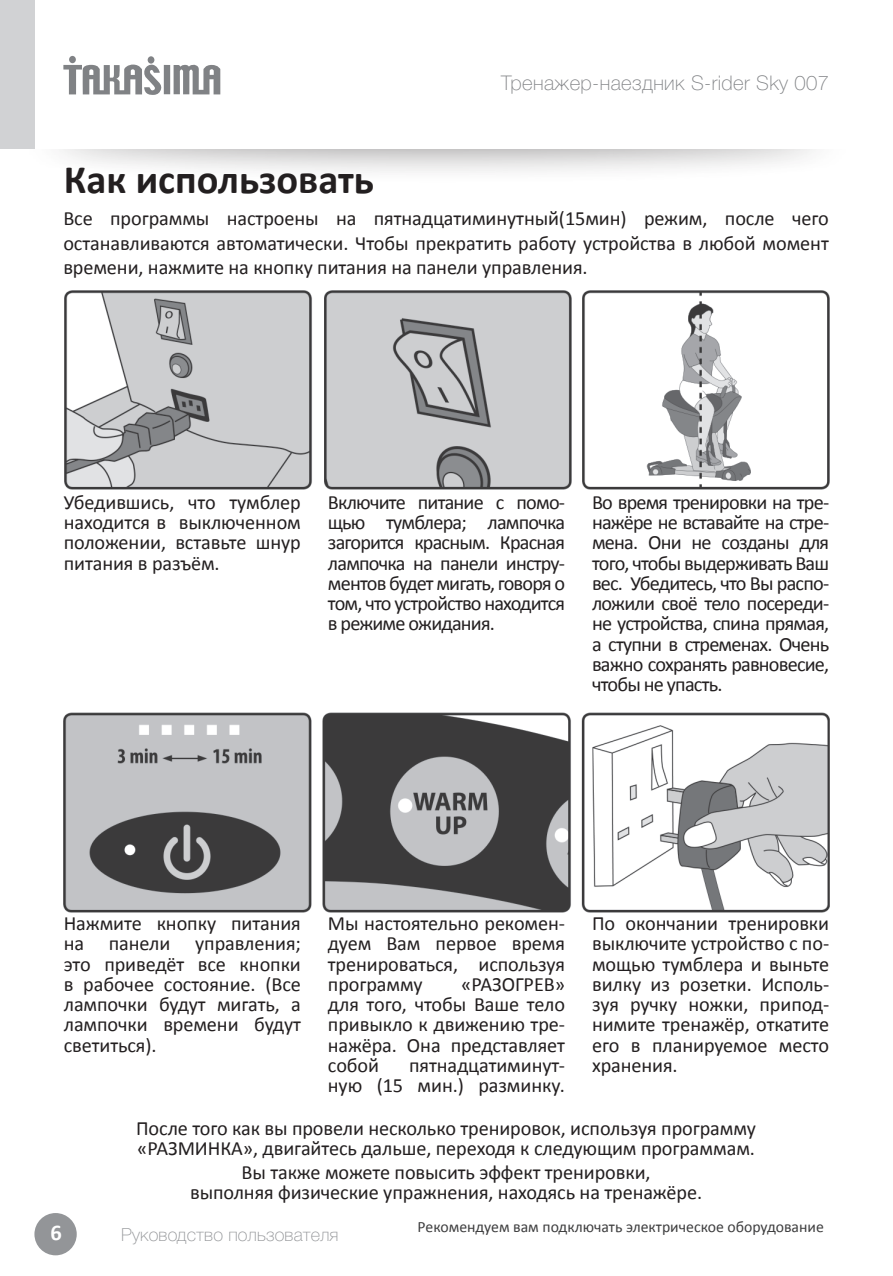
<style>
.page{position:relative;width:893px;height:1276px;background:#fff}
.page>*{position:absolute;margin:0;border:0;box-sizing:border-box;transform-origin:0 0}
.t1{font:700 40.5px "Calibri";color:#231f20}
.t2{font:700 22.5px "Calibri";color:#fff}
.t3{font:20.25px/20.2px "Calibri";letter-spacing:-.005em;color:#231f20;text-align:justify}
.t4{font:100 20.25px "Helvetica Neue Cyr";letter-spacing:.02em;color:#808285}
.t5{font:100 18px "Helvetica Neue Cyr";letter-spacing:.01em;color:#939598}
.t6{font:15.75px "Calibri";color:#3e3e3f}
</style>
<div class="page">
<div style="left:18px;top:66px;width:838px;height:119px;background:#231f20;opacity:.75"></div>
<div style="left:0;top:0;width:893px;height:148px;background:#fff"></div>
<div style="left:0;top:0;width:34px;height:148px;background:#d1d2d4"></div>
<div style="left:164px;top:65px;width:6px;height:29px;background:#808285"></div>
<div style="left:148px;top:56px;width:6px;height:8px;background:#808285;border-radius:50%"></div>
<div style="left:69px;top:56px;width:7px;height:7px;background:#808285;border-radius:50%"></div>
<svg style="left:174px;top:65px;width:46px;height:29px"></svg>
<svg style="left:63px;top:64px;width:99px;height:31px"></svg>
<div style="left:34px;top:1213px;width:43px;height:42px;background:#939598;border-radius:50%"></div>
<img style="left:64px;top:290px;width:765px;height:199px">
<img style="left:64px;top:712px;width:765px;height:200px">
<p class="t4" style="left:501px;top:71px;width:329px">Тренажер-наездник S-rider Sky 007</p>
<p class="t1" style="left:64px;top:154px;width:312px">Как использовать</p>
<p class="t3" style="left:63px;top:206px;width:767px;line-height:24.8px">Все программы настроены на пятнадцатиминутный(15мин) режим, после чего останавливаются автоматически. Чтобы прекратить работу устройства в любой момент времени, нажмите на кнопку питания на панели управления.</p>
<p class="t3" style="left:64px;top:492px;width:239px">Убедившись, что тумблер находится в выключенном положении, вставьте шнур питания в разъём.</p>
<p class="t3" style="left:328px;top:492px;width:239px">Включите питание с помо&shy;щью тумблера; лампочка загорится красным. Красная лампочка на панели инстру&shy;ментов будет мигать, говоря о том, что устройство находится в режиме ожидания.</p>
<p class="t3" style="left:592px;top:492px;width:239px">Во время тренировки на тре&shy;нажёре не вставайте на стре&shy;мена. Они не созданы для того, чтобы выдерживать Ваш вес. Убедитесь, что Вы распо&shy;ложили своё тело посереди&shy;не устройства, спина прямая, а ступни в стременах. Очень важно сохранять равновесие, чтобы не упасть.</p>
<p class="t3" style="left:64px;top:913px;width:239px">Нажмите кнопку питания на панели управления; это приведёт все кнопки в рабочее состояние. (Все лампочки будут мигать, а лампочки времени будут светиться).</p>
<p class="t3" style="left:328px;top:913px;width:239px">Мы настоятельно рекомен&shy;дуем Вам первое время тренироваться, используя программу</p>
<p class="t3" style="left:328px;top:974px;width:239px;text-indent:133px">«РАЗОГРЕВ» для того, чтобы Ваше тело привыкло к движению тре&shy;нажёра. Она представляет собой</p>
<p class="t3" style="left:328px;top:1055px;width:239px;text-align:right">пятнадцатиминут-<br>ную (15 мин.) разминку.</p>
<p class="t3" style="left:592px;top:913px;width:239px">По окончании тренировки выключите устройство с по&shy;мощью тумблера и выньте вилку из розетки. Исполь&shy;зуя ручку ножки, припод&shy;нимите тренажёр, откатите его в планируемое место хранения.</p>
<p class="t3" style="left:136px;top:1118px;width:621px">После того как вы провели несколько тренировок, используя программу «РАЗМИНКА», двигайтесь дальше, переходя к следующим программам.</p>
<p class="t3" style="left:190px;top:1161px;width:514px;text-align:center">Вы также можете повысить эффект тренировки,<br>выполняя физические упражнения, находясь на тренажёре.</p>
<p class="t2" style="left:51px;top:1218px;width:13px">6</p>
<p class="t6" style="left:418px;top:1216px;width:408px">Рекомендуем вам подключать электрическое оборудование</p>
<p class="t5" style="left:121px;top:1224px;width:219px">Руководство пользователя</p>
</div>
